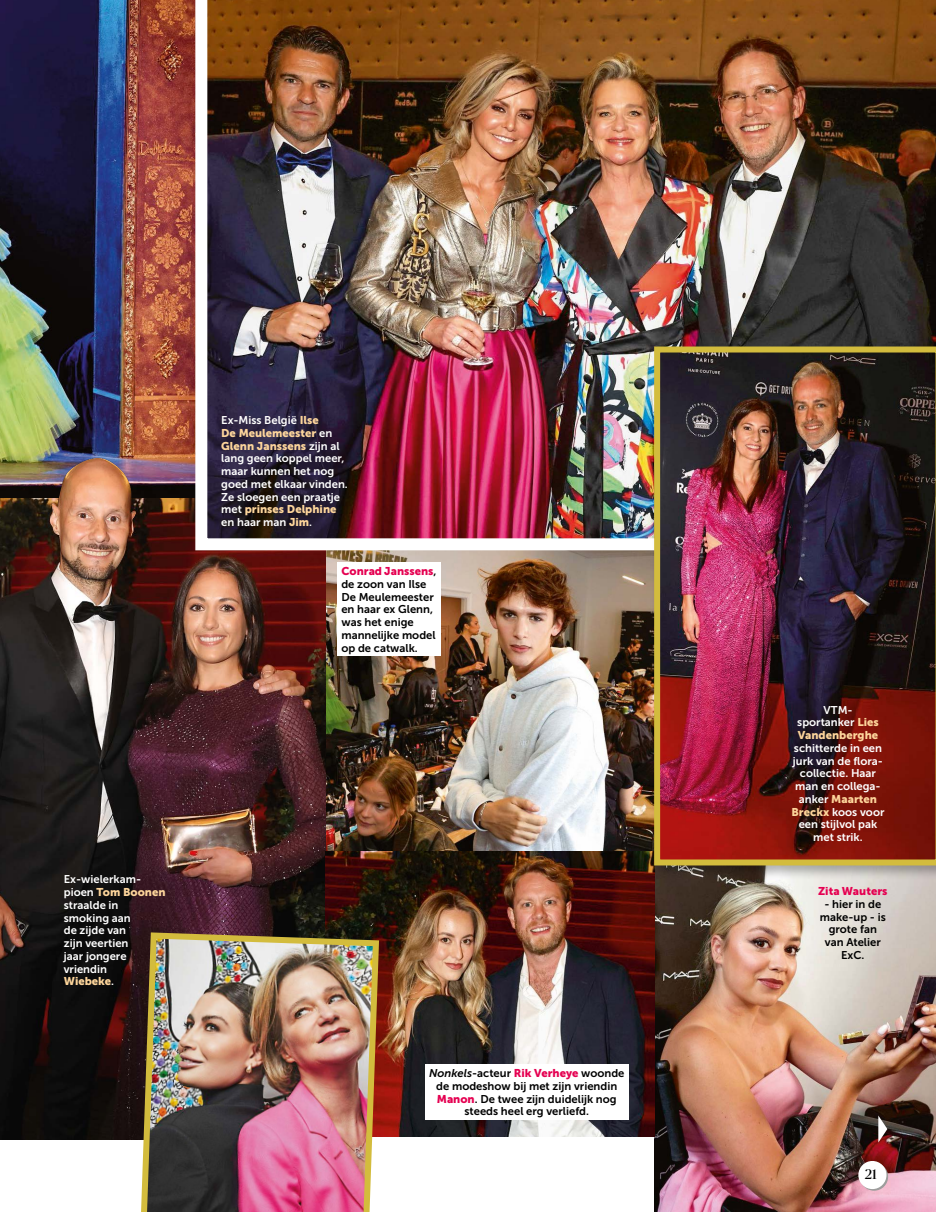
<style>
.page{position:relative;width:936px;height:1212px;background:#fff}
.page>*{position:absolute;margin:0;border:0;box-sizing:border-box;transform-origin:0 0}
.t1{font:13.95px "Publico Banner";color:#000}
.t2{font:11.25px/12.8px "Museo Sans 700";color:#fff;text-align:center}
.t3{font:11.25px/12.8px "Museo Sans 700";color:#000;text-align:center}
.t4{font:11.25px/12.8px "Museo Sans 900";color:#fdd59b}
.t5{font:11.25px "Museo Sans 900";color:#e50051}
.s1{font-family:"Museo Sans 900";color:#fdd59b}
.s2{font-family:"Museo Sans 700";color:#fff}
.s3{font-family:"Museo Sans 700";color:#000}
.s4{font-style:italic}
.s5{font-family:"Museo Sans 900";color:#e50051}
</style>
<div class="page">
<img style="left:325px;top:550px;width:326px;height:302px">
<img style="left:654px;top:880px;width:281px;height:332px">
<img style="left:0;top:0;width:195px;height:499px">
<img style="left:1px;top:499px;width:324px;height:641px">
<img style="left:195px;top:0;width:740px;height:550px">
<img style="left:325px;top:852px;width:329px;height:284px">
<svg style="left:859px;top:1162px;width:29px;height:29px"></svg>
<div style="left:858px;top:1161px;width:28px;height:28px;background:#fff;border-radius:50%"></div>
<img style="left:0;top:111px;width:1px;height:1062px">
<div style="left:651px;top:344px;width:284px;height:536px;background:#000;opacity:.3"></div>
<img style="left:654px;top:346px;width:281px;height:519px">
<img style="left:14px;top:425px;width:150px;height:153px">
<img style="left:136px;top:929px;width:246px;height:283px">
<div style="left:337px;top:562px;width:104px;height:94px;background:#fff"></div>
<div style="left:425px;top:1064px;width:203px;height:56px;background:#fff"></div>
<svg style="left:878px;top:1115px;width:9px;height:27px"></svg>
<p class="t2" style="left:221px;top:414px;width:99px">Ex-Miss België <span class="s1">Ilse</span></p>
<p class="t4" style="left:221px;top:426px;width:120px">De Meulemeester <span class="s2">en<br></span>Glenn Janssens <span class="s2">zijn al</span></p>
<p class="t2" style="left:221px;top:452px;width:128px;text-align:left">lang geen koppel meer, maar kunnen het nog goed met elkaar vinden.<br>Ze sloegen een praatje</p>
<p class="t4" style="left:221px;top:503px;width:117px"><span class="s2">met</span> prinses Delphine</p>
<p class="t2" style="left:221px;top:516px;width:92px">en haar man <span class="s1">Jim</span>.</p>
<p class="t5" style="left:341px;top:565px;width:97px">Conrad Janssens<span class="s3">,</span></p>
<p class="t3" style="left:341px;top:577px;width:96px;text-align:left">de zoon van Ilse<br>De Meulemeester en haar ex Glenn, was het enige mannelijke model op de catwalk.</p>
<p class="t2" style="left:64px;top:873px;width:79px">Ex-wielerkam-</p>
<p class="t4" style="left:64px;top:886px;width:103px"><span class="s2">pioen</span> Tom Boonen</p>
<p class="t2" style="left:64px;top:898px;width:68px;text-align:left">straalde in smoking aan de zijde van zijn veertien jaar jongere vriendin</p>
<p class="t4" style="left:64px;top:975px;width:52px">Wiebeke<span class="s2">.</span></p>
<p class="t3" style="left:429px;top:1067px;width:197px"><span class="s4">Nonkels</span>-acteur <span class="s5">Rik Verheye</span> woonde de modeshow bij met zijn vriendin<br><span class="s5">Manon</span>. De twee zijn duidelijk nog steeds heel erg verliefd.</p>
<p class="t2" style="left:797px;top:703px;width:83px">VTM&shy;sportanker <span class="s1">Lies</span></p>
<p class="t4" style="left:797px;top:729px;width:82px">Vandenberghe</p>
<p class="t2" style="left:792px;top:742px;width:92px">schitterde in een jurk van de flora&shy;collectie. Haar man en collega-</p>
<p class="t4" style="left:798px;top:792px;width:80px"><span class="s2">anker</span> Maarten</p>
<p class="t2" style="left:791px;top:805px;width:94px"><span class="s1">Breckx</span> koos voor een stijlvol pak met strik.</p>
<p class="t5" style="left:818px;top:885px;width:71px">Zita Wauters</p>
<p class="t3" style="left:819px;top:897px;width:68px">- hier in de make-up - is grote fan van Atelier<br>ExC.</p>
<p class="t1" style="left:865px;top:1165px;width:13px">21</p>
</div>
